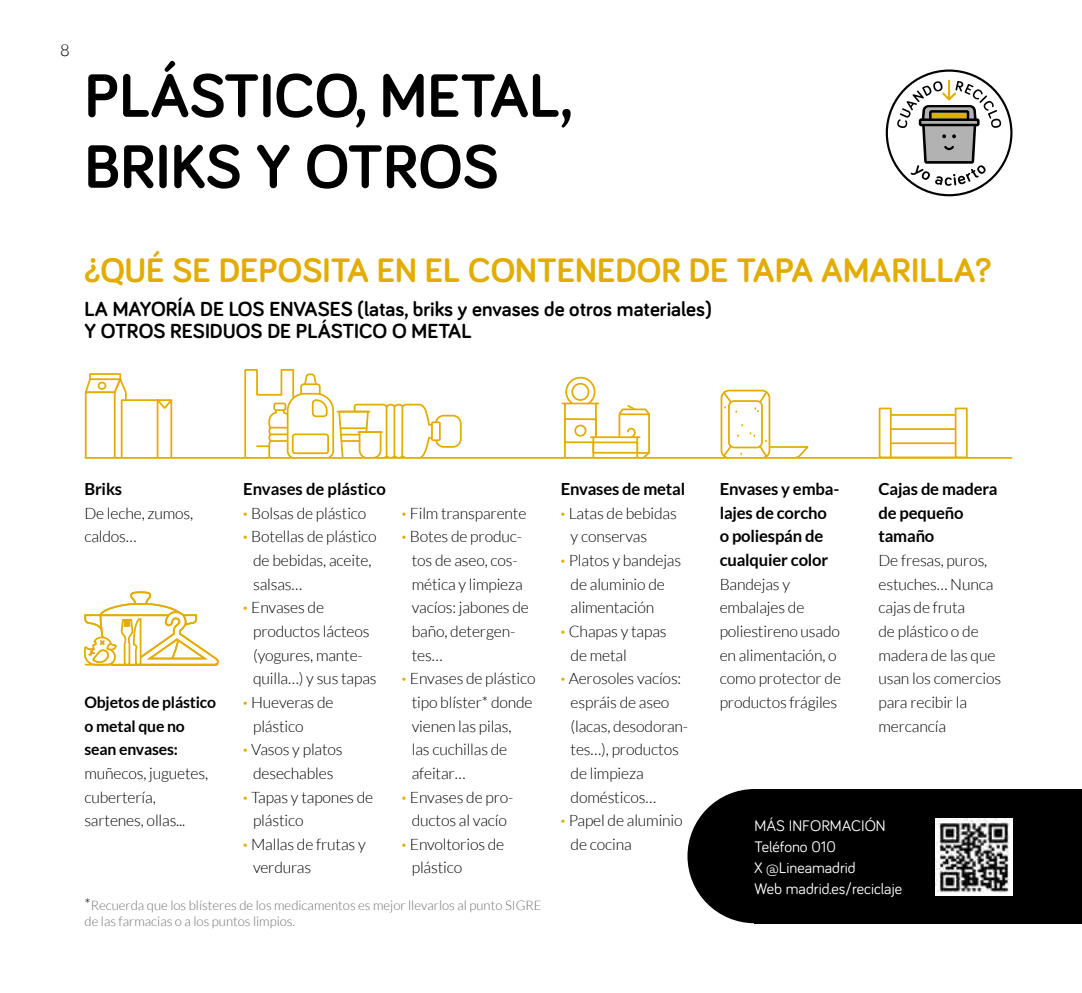
<style>
.page{position:relative;width:1082px;height:993px;background:#fff}
.page>*{position:absolute;margin:0;border:0;box-sizing:border-box;transform-origin:0 0}
.t1{font:700 63px/70.9px "Bariol";color:#000}
.t2{font:700 35px "Bariol";color:#e2ac00}
.t3{font:700 21px/22.8px "Bariol";color:#000}
.t4{font:700 16.62px/23.6px "Lato";letter-spacing:-.01em;color:#000}
.t5{font:300 16.62px "Lato";color:#000}
.t6{font:300 15.75px/23.6px "Lato";letter-spacing:-.01em;color:#000}
.t7{font:15.75px/21px "Bariol";color:#fff}
.t8{font:700 15.75px/23.6px "Lato";letter-spacing:-.01em;color:#000}
.t9{font:300 13.12px/15.8px "Lato";color:#706f6f}
.s1{font-weight:800;color:#e2ac00}
.s2{font-size:15.75px;color:#000}
</style>
<div class="page">
<svg style="left:84px;top:591px;width:135px;height:75px"></svg>
<div style="left:754px;top:788px;width:327px;height:134px;background:#000"></div>
<div style="left:687px;top:788px;width:134px;height:134px;background:#000;border-radius:50%"></div>
<img style="left:935px;top:818px;width:77px;height:76px">
<div style="left:435px;top:414px;width:26px;height:33px;border:2px solid #e2ac00;border-radius:8px"></div>
<svg style="left:244px;top:369px;width:197px;height:88px"></svg>
<hr style="left:358px;top:431px;width:24px;height:2px;background:#e2ac00">
<svg style="left:598px;top:453px;width:19px;height:1px"></svg>
<div style="left:592px;top:436px;width:46px;height:22px;border:2px solid #e2ac00"></div>
<div style="left:592px;top:441px;width:46px;height:12px;border:2px solid #e2ac00"></div>
<svg style="left:562px;top:376px;width:36px;height:81px"></svg>
<svg style="left:617px;top:405px;width:33px;height:52px"></svg>
<div style="left:89px;top:373px;width:32px;height:7px;border:2px solid #e2ac00"></div>
<svg style="left:84px;top:374px;width:89px;height:84px"></svg>
<div style="left:720px;top:389px;width:50px;height:69px;border:2px solid #e2ac00;border-radius:8px"></div>
<div style="left:728px;top:400px;width:34px;height:48px;border:2px solid #e2ac00;border-radius:5px"></div>
<svg style="left:721px;top:443px;width:12px;height:14px"></svg>
<svg style="left:754px;top:389px;width:14px;height:22px"></svg>
<svg style="left:721px;top:390px;width:16px;height:22px"></svg>
<svg style="left:749px;top:433px;width:60px;height:24px"></svg>
<div style="left:878px;top:407px;width:13px;height:51px;border:2px solid #e2ac00"></div>
<div style="left:954px;top:407px;width:13px;height:51px;border:2px solid #e2ac00"></div>
<hr style="left:891px;top:456px;width:64px;height:2px;background:#e2ac00">
<hr style="left:890px;top:442px;width:65px;height:2px;background:#e2ac00">
<hr style="left:890px;top:428px;width:65px;height:2px;background:#e2ac00">
<hr style="left:890px;top:414px;width:65px;height:1px;background:#e2ac00">
<hr style="left:85px;top:457px;width:926px;height:1px;background:#e2ac00">
<hr style="left:86px;top:663px;width:131px;height:2px;background:#e2ac00">
<svg style="left:885px;top:69px;width:127px;height:127px"></svg>
<p class="t5" style="left:60px;top:41px;width:11px">8</p>
<h1 class="t1" style="left:84px;top:58px;width:490px">PLÁSTICO, METAL,<br>BRIKS Y OTROS</h1>
<h2 class="t2" style="left:84px;top:246px;width:908px">¿QUÉ SE DEPOSITA EN EL CONTENEDOR DE TAPA AMARILLA?</h2>
<h3 class="t3" style="left:84px;top:296px;width:628px">LA MAYORÍA DE LOS ENVASES (latas, briks y envases de otros materiales)<br>Y OTROS RESIDUOS DE PLÁSTICO O METAL</h3>
<p class="t4" style="left:84px;top:477px;width:39px">Briks</p>
<p class="t6" style="left:84px;top:501px;width:110px">De leche, zumos, caldos…</p>
<p class="t8" style="left:84px;top:690px;width:133px">Objetos de plástico o metal que no sean envases:</p>
<p class="t6" style="left:84px;top:761px;width:125px">muñecos, juguetes, cubertería, sartenes, ollas...</p>
<p class="t4" style="left:243px;top:477px;width:144px">Envases de plástico</p>
<p class="t6" style="left:243px;top:501px;width:125px"><span class="s1">·</span> Bolsas de plástico</p>
<p class="t6" style="left:243px;top:525px;width:135px"><span class="s1">·</span> Botellas de plástico</p>
<p class="t6" style="left:253px;top:548px;width:120px">de bebidas, aceite,</p>
<p class="t6" style="left:253px;top:572px;width:51px">salsas…</p>
<p class="t6" style="left:243px;top:595px;width:82px"><span class="s1">·</span> Envases de</p>
<p class="t6" style="left:253px;top:619px;width:118px">productos lácteos</p>
<p class="t6" style="left:253px;top:643px;width:111px">(yogures, mante-</p>
<p class="t6" style="left:253px;top:666px;width:125px">quilla…) y sus tapas</p>
<p class="t6" style="left:243px;top:690px;width:92px"><span class="s1">·</span> Hueveras de</p>
<p class="t6" style="left:253px;top:714px;width:52px">plástico</p>
<p class="t6" style="left:243px;top:737px;width:101px"><span class="s1">·</span> Vasos y platos</p>
<p class="t6" style="left:253px;top:761px;width:82px">desechables</p>
<p class="t6" style="left:243px;top:784px;width:132px"><span class="s1">·</span> Tapas y tapones de</p>
<p class="t6" style="left:253px;top:808px;width:52px">plástico</p>
<p class="t6" style="left:243px;top:832px;width:124px"><span class="s1">·</span> Mallas de frutas y</p>
<p class="t6" style="left:253px;top:855px;width:60px">verduras</p>
<p class="t6" style="left:402px;top:501px;width:126px"><span class="s1">·</span> Film transparente</p>
<p class="t6" style="left:402px;top:525px;width:122px"><span class="s1">·</span> Botes de produc-</p>
<p class="t6" style="left:412px;top:548px;width:107px">tos de aseo, cos-</p>
<p class="t6" style="left:412px;top:572px;width:112px">mética y limpieza</p>
<p class="t6" style="left:412px;top:595px;width:119px">vacíos: jabones de</p>
<p class="t6" style="left:412px;top:619px;width:105px">baño, detergen-</p>
<p class="t6" style="left:412px;top:643px;width:32px">tes…</p>
<p class="t6" style="left:402px;top:666px;width:135px"><span class="s1">·</span> Envases de plástico</p>
<p class="t6" style="left:412px;top:690px;width:122px">tipo blíster* donde</p>
<p class="t6" style="left:412px;top:714px;width:101px">vienen las pilas,</p>
<p class="t6" style="left:412px;top:737px;width:97px">las cuchillas de</p>
<p class="t6" style="left:412px;top:761px;width:55px">afeitar…</p>
<p class="t6" style="left:402px;top:784px;width:113px"><span class="s1">·</span> Envases de pro-</p>
<p class="t6" style="left:412px;top:808px;width:97px">ductos al vacío</p>
<p class="t6" style="left:402px;top:832px;width:104px"><span class="s1">·</span> Envoltorios de</p>
<p class="t6" style="left:412px;top:855px;width:52px">plástico</p>
<p class="t9" style="left:84px;top:896px;width:458px"><span class="s2">*</span>Recuerda que los blísteres de los medicamentos es mejor llevarlos al punto SIGRE de las farmacias o a los puntos limpios.</p>
<p class="t4" style="left:560px;top:477px;width:126px">Envases de metal</p>
<p class="t6" style="left:560px;top:501px;width:118px"><span class="s1">·</span> Latas de bebidas</p>
<p class="t6" style="left:570px;top:525px;width:78px">y conservas</p>
<p class="t6" style="left:560px;top:548px;width:122px"><span class="s1">·</span> Platos y bandejas</p>
<p class="t6" style="left:570px;top:572px;width:96px">de aluminio de</p>
<p class="t6" style="left:570px;top:595px;width:85px">alimentación</p>
<p class="t6" style="left:560px;top:619px;width:107px"><span class="s1">·</span> Chapas y tapas</p>
<p class="t6" style="left:570px;top:643px;width:58px">de metal</p>
<p class="t6" style="left:560px;top:666px;width:122px"><span class="s1">·</span> Aerosoles vacíos:</p>
<p class="t6" style="left:570px;top:690px;width:100px">espráis de aseo</p>
<p class="t6" style="left:570px;top:714px;width:119px">(lacas, desodoran-</p>
<p class="t6" style="left:570px;top:737px;width:110px">tes…), productos</p>
<p class="t6" style="left:570px;top:761px;width:75px">de limpieza</p>
<p class="t6" style="left:570px;top:784px;width:87px">domésticos…</p>
<p class="t6" style="left:560px;top:808px;width:123px"><span class="s1">·</span> Papel de aluminio</p>
<p class="t6" style="left:570px;top:832px;width:63px">de cocina</p>
<p class="t4" style="left:719px;top:477px;width:121px">Envases y emba&shy;lajes de corcho o poliespán de cualquier color</p>
<p class="t6" style="left:719px;top:572px;width:123px">Bandejas y embalajes de poliestireno usado en alimentación, o como protector de productos frágiles</p>
<p class="t4" style="left:878px;top:477px;width:121px">Cajas de madera de pequeño tamaño</p>
<p class="t6" style="left:878px;top:548px;width:124px">De fresas, puros, estuches… Nunca cajas de fruta<br>de plástico o de madera de las que usan los comercios para recibir la mercancía</p>
<p class="t7" style="left:754px;top:813px;width:149px">MÁS INFORMACIÓN<br>Teléfono 010<br>X @Lineamadrid<br>Web madrid.es/reciclaje</p>
</div>
